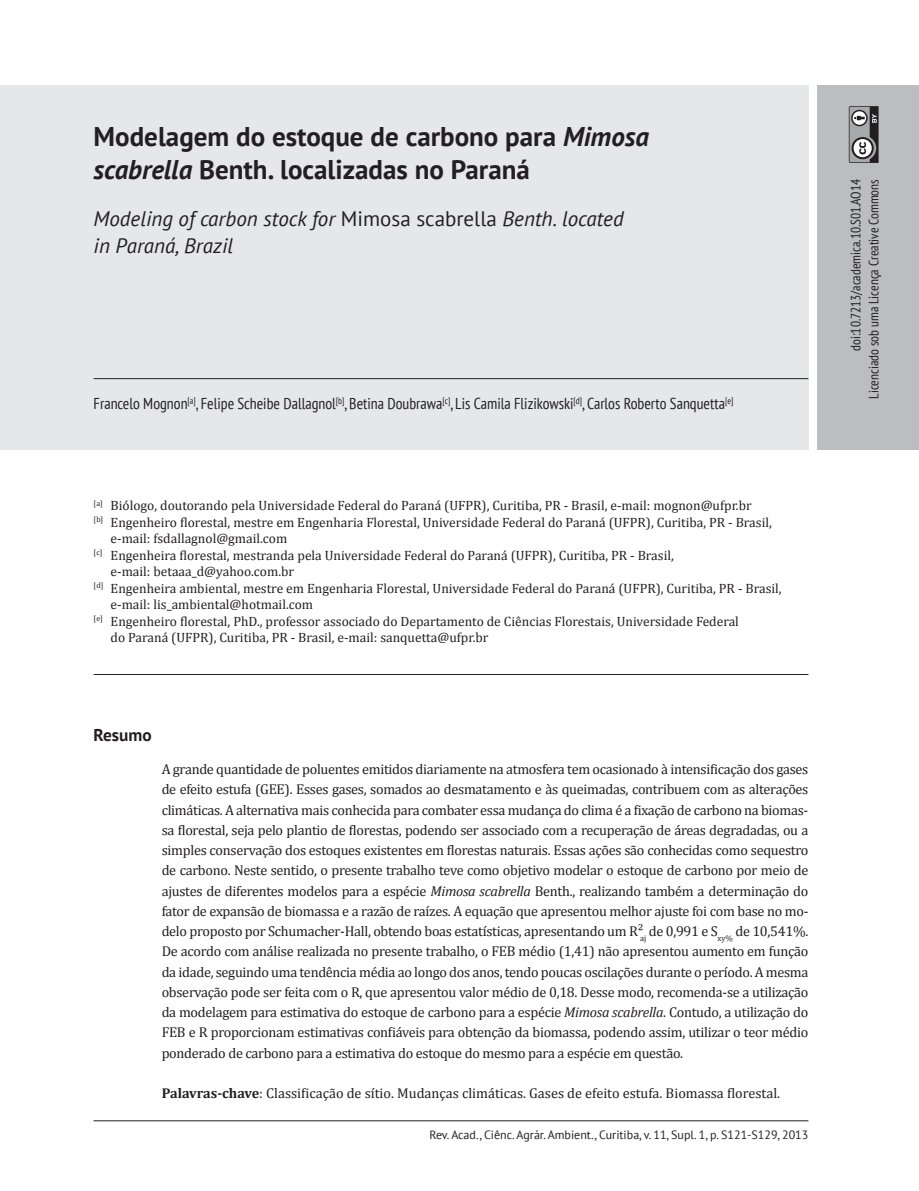
<style>
.page{position:relative;width:919px;height:1191px;background:#fff}
.page>*{position:absolute;margin:0;border:0;box-sizing:border-box;transform-origin:0 0}
.t1{font:700 27px/33px "PT Sans";color:#231f20}
.t2{font:italic 21px/27px "PT Sans";color:#231f20}
.t3{font:700 17.25px "PT Sans";color:#231f20}
.t4{font:condensed 15.75px "PT Sans";color:#231f20}
.t5{font:14.25px/20.2px "Cambria";color:#231f20;text-align:justify}
.t6{font:13.5px "Cambria";color:#231f20}
.t7{font:condensed 13.5px/18px "PT Sans";color:#231f20;text-align:right}
.t8{font:12px "PT Sans";color:#231f20}
.s1{font-style:italic}
.s2{font-style:normal}
.s3{font-weight:700}
</style>
<div class="page">
<hr style="left:94px;top:1120px;width:714px;height:1px;background:#231f20">
<div style="left:0;top:85px;width:808px;height:365px;background:#e6e7e9"></div>
<div style="left:816px;top:85px;width:102px;height:365px;background:#bcbdc0"></div>
<svg style="left:848px;top:106px;width:30px;height:57px;background:#838284"></svg>
<hr style="left:94px;top:378px;width:714px;height:1px;background:#231f20">
<hr style="left:94px;top:674px;width:714px;height:1px;background:#231f20">
<h1 class="t1" style="left:94px;top:119px;width:557px">Modelagem do estoque de carbono para <span class="s1">Mimosa scabrella</span> Benth. localizadas no Paraná</h1>
<h2 class="t2" style="left:94px;top:205px;width:531px">Modeling of carbon stock for <span class="s2">Mimosa scabrella</span> Benth. located in Paraná, Brazil</h2>
<p class="t4" style="left:94px;top:394px;width:641px">Francelo Mognon<sup>[a]</sup>, Felipe Scheibe Dallagnol<sup>[b]</sup>, Betina Doubrawa<sup>[c]</sup>, Lis Camila Flizikowski<sup>[d]</sup>, Carlos Roberto Sanquetta<sup>[e]</sup></p>
<p class="t6" style="left:94px;top:497px;width:659px"><sup>[a]</sup> Biólogo, doutorando pela Universidade Federal do Paraná (UFPR), Curitiba, PR - Brasil, e-mail: mognon@ufpr.br</p>
<p class="t6" style="left:94px;top:514px;width:679px"><sup>[b]</sup> Engenheiro florestal, mestre em Engenharia Florestal, Universidade Federal do Paraná (UFPR), Curitiba, PR - Brasil,</p>
<p class="t6" style="left:111px;top:530px;width:178px">e-mail: fsdallagnol@gmail.com</p>
<p class="t6" style="left:94px;top:547px;width:581px"><sup>[c]</sup> Engenheira florestal, mestranda pela Universidade Federal do Paraná (UFPR), Curitiba, PR - Brasil,</p>
<p class="t6" style="left:111px;top:563px;width:185px">e-mail: betaaa_d@yahoo.com.br</p>
<p class="t6" style="left:94px;top:580px;width:689px"><sup>[d]</sup> Engenheira ambiental, mestre em Engenharia Florestal, Universidade Federal do Paraná (UFPR), Curitiba, PR - Brasil,</p>
<p class="t6" style="left:111px;top:596px;width:204px">e-mail: lis_ambiental@hotmail.com</p>
<p class="t6" style="left:94px;top:613px;width:646px"><sup>[e]</sup> Engenheiro florestal, PhD., professor associado do Departamento de Ciências Florestais, Universidade Federal</p>
<p class="t6" style="left:111px;top:629px;width:379px">do Paraná (UFPR), Curitiba, PR - Brasil, e-mail: sanquetta@ufpr.br</p>
<p class="t3" style="left:94px;top:723px;width:60px">Resumo</p>
<p class="t5" style="left:162px;top:759px;width:648px">A grande quantidade de poluentes emitidos diariamente na atmosfera tem ocasionado à intensificação dos gases de efeito estufa (GEE). Esses gases, somados ao desmatamento e às queimadas, contribuem com as alterações climáticas. A alternativa mais conhecida para combater essa mudança do clima é a fixação de carbono na biomas&shy;sa florestal, seja pelo plantio de florestas, podendo ser associado com a recuperação de áreas degradadas, ou a simples conservação dos estoques existentes em florestas naturais. Essas ações são conhecidas como sequestro de carbono. Neste sentido, o presente trabalho teve como objetivo modelar o estoque de carbono por meio de ajustes de diferentes modelos para a espécie <span class="s1">Mimosa scabrella</span> Benth., realizando também a determinação do fator de expansão de biomassa e a razão de raízes. A equação que apresentou melhor ajuste foi com base no mo&shy;delo proposto por Schumacher-Hall, obtendo boas estatísticas, apresentando um R²<sub>aj</sub> de 0,991 e S<sub>xy%</sub> de 10,541%.<br>De acordo com análise realizada no presente trabalho, o FEB médio (1,41) não apresentou aumento em função da idade, seguindo uma tendência média ao longo dos anos, tendo poucas oscilações durante o período. A mesma observação pode ser feita com o R, que apresentou valor médio de 0,18. Desse modo, recomenda-se a utilização da modelagem para estimativa do estoque de carbono para a espécie <span class="s1">Mimosa scabrella</span>. Contudo, a utilização do FEB e R proporcionam estimativas confiáveis para obtenção da biomassa, podendo assim, utilizar o teor médio ponderado de carbono para a estimativa do estoque do mesmo para a espécie em questão.</p>
<p class="t5" style="left:162px;top:1083px;width:620px"><span class="s3">Palavras-chave</span>: Classificação de sítio. Mudanças climáticas. Gases de efeito estufa. Biomassa florestal.</p>
<p class="t8" style="left:429px;top:1126px;width:380px">Rev. Acad., Ciênc. Agrár. Ambient., Curitiba, v. 11, Supl. 1, p. S121-S129, 2013</p>
<p class="t7" style="left:846px;top:399px;width:221px;rotate:-90deg">doi:10.7213/academica.10.S01.AO14<br>Licenciado sob uma Licença Creative Commons</p>
</div>
